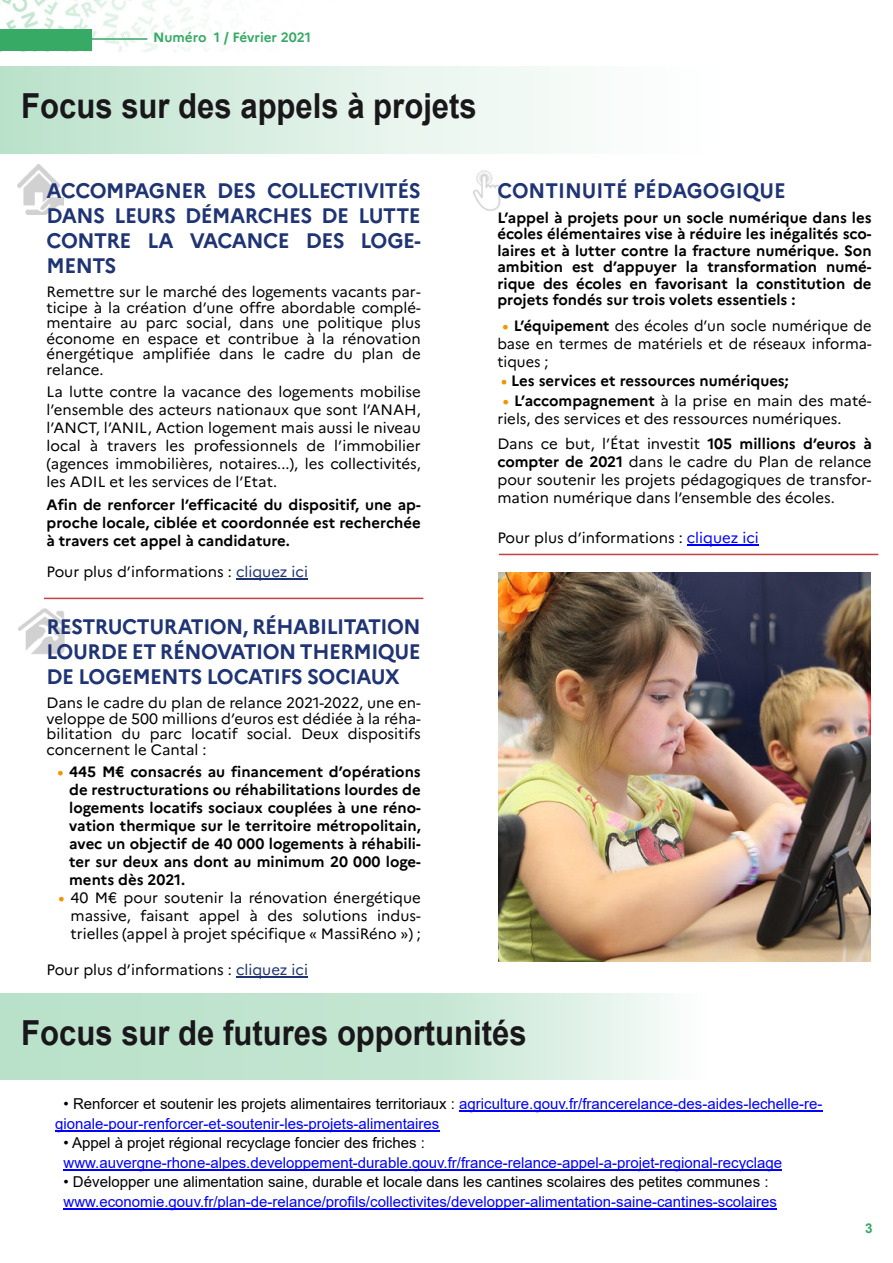
<style>
.page{position:relative;width:893px;height:1263px;background:#fff}
.page>*{position:absolute;margin:0;border:0;box-sizing:border-box;transform-origin:0 0}
.t1{font:700 34.5px "Arial";color:#1a171b;scale:.9 1}
.t2{font:700 21px/25.2px "Marianne";letter-spacing:-.025em;color:#1f3474;text-align:justify}
.t3{font:700 21px "Marianne";color:#1f3474;scale:.95 1}
.t4{font:15px/18px "Marianne";color:#000;text-align:justify}
.t5{font:700 15px/18px "Marianne";color:#000;text-align:justify}
.t6{font:15px/19.5px "Arial";color:#00f}
.t7{font:15px "Arial";color:#000}
.t8{font:700 13.5px "Marianne";color:#37aa66}
.t9{font:700 13.5px "Arial";color:#37aa66}
.s1{color:#1f3474}
.s2{color:#f29400}
.s3{font-weight:700;color:#f29400}
.s4{font-weight:700}
.s5{color:#00f}
.s6{color:#000}
</style>
<div class="page">
<img style="left:17px;top:165px;width:47px;height:49px">
<img style="left:473px;top:170px;width:28px;height:41px">
<img style="left:18px;top:608px;width:54px;height:46px">
<div style="left:1px;top:67px;width:709px;height:86px;background:linear-gradient(to right,#bde3cd,#fff)"></div>
<svg style="left:1px;top:993px;width:665px;height:86px;background:#c8e7d5"></svg>
<img style="left:0;top:0;width:210px;height:51px">
<div style="left:0;top:30px;width:91px;height:21px;background:#37aa66"></div>
<hr style="left:0;top:38px;width:147px;height:2px;background:#37aa66">
<hr style="left:236px;top:578px;width:72px;height:2px;background:#1f3474">
<hr style="left:236px;top:976px;width:72px;height:2px;background:#1f3474">
<hr style="left:459px;top:1111px;width:363px;height:1px;background:#00f">
<hr style="left:55px;top:1130px;width:384px;height:1px;background:#00f">
<hr style="left:64px;top:1169px;width:718px;height:1px;background:#00f">
<hr style="left:64px;top:1208px;width:713px;height:1px;background:#00f">
<hr style="left:687px;top:544px;width:72px;height:1px;background:#00f">
<hr style="left:44px;top:598px;width:379px;height:1px;background:#c54043">
<hr style="left:499px;top:554px;width:379px;height:1px;background:#c54043">
<img style="left:499px;top:572px;width:371px;height:390px">
<p class="t8" style="left:153px;top:32px;width:159px">Numéro 1 / Février 2021</p>
<h1 class="t1" style="left:21px;top:93px;width:508px">Focus sur des appels à projets</h1>
<h2 class="t2" style="left:47px;top:180px;width:376px">ACCOMPAGNER DES COLLECTIVITÉS DANS LEURS DÉMARCHES DE LUTTE CONTRE LA VACANCE DES LOGE-MENTS</h2>
<p class="t4" style="left:47px;top:286px;width:376px;line-height:15.5px">Remettre sur le marché des logements vacants par&shy;ticipe à la création d’une offre abordable complé&shy;mentaire au parc social, dans une politique plus économe en espace et contribue à la rénovation énergétique amplifiée dans le cadre du plan de relance.</p>
<p class="t4" style="left:47px;top:384px;width:376px">La lutte contre la vacance des logements mobilise l’ensemble des acteurs nationaux que sont l’ANAH, l’ANCT, l’ANIL, Action logement mais aussi le niveau local à travers les professionnels de l’immobilier (agences immobilières, notaires...), les collectivités, les ADIL et les services de l’Etat.</p>
<p class="t5" style="left:47px;top:497px;width:376px">Afin de renforcer l’efficacité du dispositif, une ap&shy;proche locale, ciblée et coordonnée est recherchée à travers cet appel à candidature.</p>
<p class="t4" style="left:47px;top:564px;width:263px">Pour plus d’informations : <span class="s1">cliquez ici</span></p>
<h2 class="t2" style="left:47px;top:616px;width:376px">RESTRUCTURATION, RÉHABILITATION LOURDE ET RÉNOVATION THERMIQUE DE LOGEMENTS LOCATIFS SOCIAUX</h2>
<p class="t4" style="left:47px;top:697px;width:376px;line-height:15.5px">Dans le cadre du plan de relance 2021-2022, une en&shy;veloppe de 500 millions d’euros est dédiée à la réha&shy;bilitation du parc locatif social. Deux dispositifs concernent le Cantal :</p>
<p class="t5" style="left:69px;top:764px;width:353px;text-indent:-12px"><span class="s2">•</span> 445 M€ consacrés au financement d’opérations de restructurations ou réhabilitations lourdes de logements locatifs sociaux couplées à une réno&shy;vation thermique sur le territoire métropolitain, avec un objectif de 40 000 logements à réhabili&shy;ter sur deux ans dont au minimum 20 000 loge&shy;ments dès 2021.</p>
<p class="t4" style="left:70px;top:890px;width:352px;text-indent:-12px"><span class="s3">•</span> 40 M€ pour soutenir la rénovation énergétique massive, faisant appel à des solutions indus&shy;trielles (appel à projet spécifique « MassiRéno ») ;</p>
<p class="t4" style="left:47px;top:962px;width:263px">Pour plus d’informations : <span class="s1">cliquez ici</span></p>
<h2 class="t3" style="left:497px;top:182px;width:305px">CONTINUITÉ PÉDAGOGIQUE</h2>
<p class="t5" style="left:497px;top:211px;width:376px;line-height:16.5px">L’appel à projets pour un socle numérique dans les écoles élémentaires vise à réduire les inégalités sco&shy;laires et à lutter contre la fracture numérique. Son ambition est d’appuyer la transformation numé&shy;rique des écoles en favorisant la constitution de projets fondés sur trois volets essentiels :</p>
<p class="t4" style="left:497px;top:318px;width:376px;text-indent:5px"><span class="s3">•</span> <span class="s4">L’équipement</span> des écoles d’un socle numérique de base en termes de matériels et de réseaux informa&shy;tiques ;</p>
<p class="t5" style="left:501px;top:373px;width:289px"><span class="s2">•</span> Les services et ressources numériques;</p>
<p class="t4" style="left:497px;top:393px;width:376px;text-indent:5px"><span class="s3">•</span> <span class="s4">L’accompagnement</span> à la prise en main des maté&shy;riels, des services et des ressources numériques.</p>
<p class="t4" style="left:497px;top:436px;width:376px">Dans ce but, l’État investit <span class="s4">105 millions d’euros à compter de 2021</span> dans le cadre du Plan de relance pour soutenir les projets pédagogiques de transfor&shy;mation numérique dans l’ensemble des écoles.</p>
<p class="t4" style="left:497px;top:530px;width:263px">Pour plus d’informations : <span class="s5">cliquez ici</span></p>
<h1 class="t1" style="left:21px;top:1020px;width:563px">Focus sur de futures opportunités</h1>
<p class="t6" style="left:55px;top:1095px;width:769px;text-indent:9px"><span class="s6">• Renforcer et soutenir les projets alimentaires territoriaux :</span> agriculture.gouv.fr/francerelance-des-aides-lechelle-re&shy;gionale-pour-renforcer-et-soutenir-les-projets-alimentaires</p>
<p class="t7" style="left:64px;top:1137px;width:363px">• Appel à projet régional recyclage foncier des friches :</p>
<p class="t6" style="left:64px;top:1154px;width:720px">www.auvergne-rhone-alpes.developpement-durable.gouv.fr/france-relance-appel-a-projet-regional-recyclage</p>
<p class="t7" style="left:64px;top:1176px;width:706px">• Développer une alimentation saine, durable et locale dans les cantines scolaires des petites communes :</p>
<p class="t6" style="left:64px;top:1193px;width:715px">www.economie.gouv.fr/plan-de-relance/profils/collectivites/developper-alimentation-saine-cantines-scolaires</p>
<p class="t9" style="left:865px;top:1223px;width:9px">3</p>
</div>
